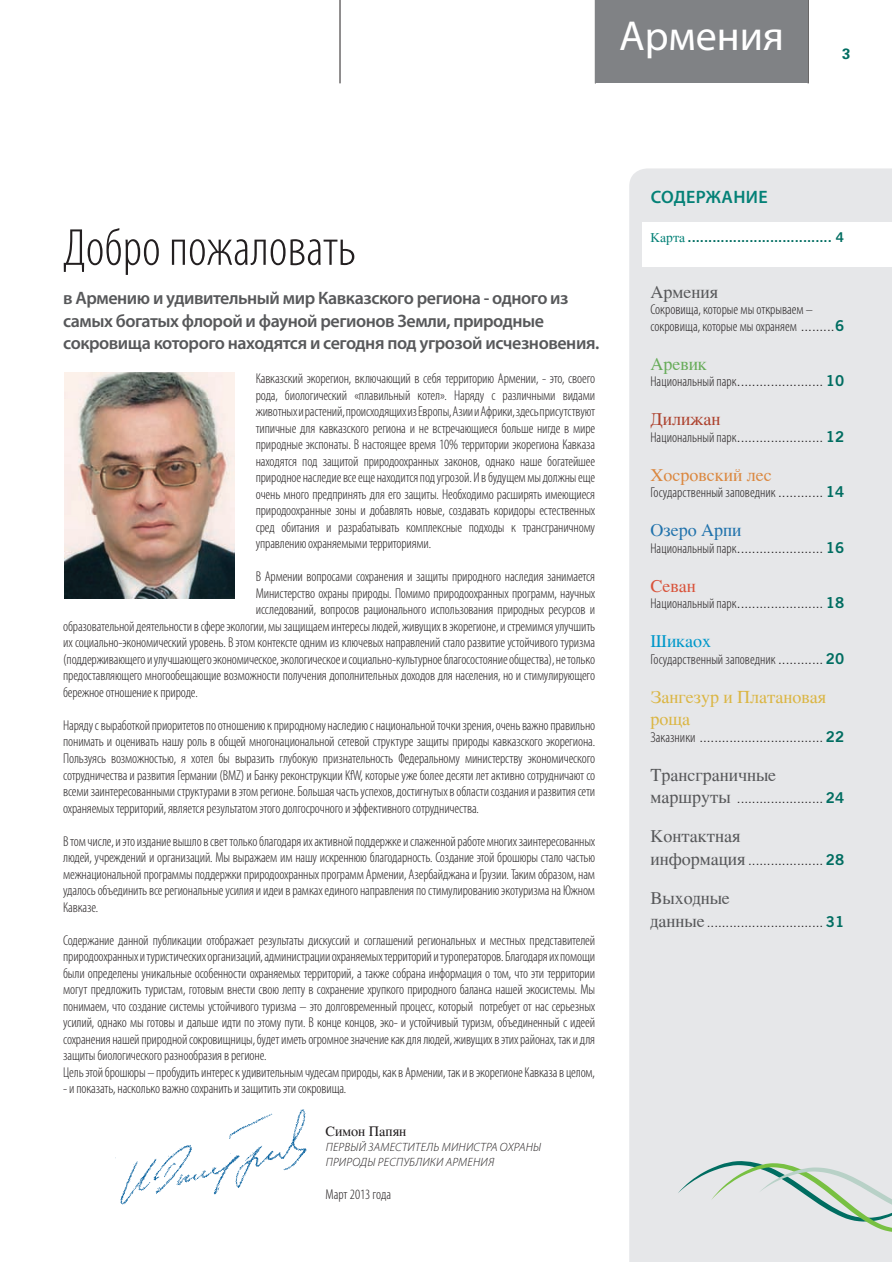
<style>
.page{position:relative;width:892px;height:1262px;background:#fff}
.page>*{position:absolute;margin:0;border:0;box-sizing:border-box;transform-origin:0 0}
.t1{font:300 condensed 52.5px "Myriad Pro";color:#231f20}
.t2{font:42px "Myriad Pro";color:#fff}
.t3{font:600 18px/22.5px "Myriad Pro";letter-spacing:-.025em;color:#57585a}
.t4{font:18px "Times";color:#57585a}
.t5{font:18px/22.5px "Times";color:#dbb644}
.t6{font:18px "Times";color:#db8840}
.t7{font:600 18px "Myriad Pro";letter-spacing:.02em;color:#048177}
.t8{font:18px "Times";color:#2072ac}
.t9{font:18px "Times";color:#ad422e}
.t10{font:18px "Times";color:#67ac59}
.t11{font:18px "Times";color:#0098ca}
.t12{font:18px "Times";color:#d9533b}
.t13{font:700 15px "Univers";color:#006d61}
.t14{font:300 condensed 14.25px/16.5px "Myriad Pro";letter-spacing:-.01em;color:#231f20;text-align:justify}
.t15{font:14.25px "Times";color:#231f20}
.t16{font:300 13.5px "Trade Gothic";color:#231f20}
.t17{font:13.5px "Trade Gothic Bold Two";color:#006d61}
.t18{font:italic 300 12px/15px "Myriad Pro";letter-spacing:.02em;color:#231f20}
.s1{font-family:"Times";color:#048177}
.s2{font-family:"Trade Gothic";font-stretch:normal;font-size:13.5px}
.s3{font-family:"Trade Gothic Bold Two";font-weight:400;font-stretch:normal;font-size:15px;color:#006d61}
.s4{font-family:"Myriad Pro";font-stretch:condensed;font-size:14.25px}
.s5{font-family:"Trade Gothic Bold Two";font-weight:400;font-size:15px;color:#006d61}
.s6{font-family:"Times";font-weight:400;font-size:18px;color:#57585a}
</style>
<div class="page">
<hr style="left:339px;top:0;width:1px;height:83px;background:#231f20">
<hr style="left:807px;top:0;width:1px;height:83px;background:#231f20">
<div style="left:629px;top:168px;width:262px;height:1094px;background:#e6e7e9"></div>
<svg style="left:677px;top:1161px;width:214px;height:71px;background:#d1ddd7"></svg>
<img style="left:64px;top:372px;width:170px;height:226px">
<div style="left:641px;top:222px;width:250px;height:44px;background:#fff"></div>
<img style="left:115px;top:1109px;width:192px;height:96px">
<div style="left:595px;top:0;width:212px;height:83px;background:#808285"></div>
<h2 class="t2" style="left:619px;top:10px;width:166px">Армения</h2>
<p class="t13" style="left:841px;top:44px;width:10px">3</p>
<h1 class="t1" style="left:63px;top:219px;width:294px">Добро пожаловать</h1>
<p class="t3" style="left:63px;top:286px;width:537px">в Армению и удивительный мир Кавказского региона - одного из самых богатых флорой и фауной регионов Земли, природные сокровища которого находятся и сегодня под угрозой исчезновения.</p>
<p class="t14" style="left:256px;top:371px;width:341px">Кавказский экорегион, включающий в себя территорию Армении, - это, своего рода, биологический «плавильный котел». Наряду с различными видами животных и растений, происходящих из Европы, Азии и Африки, здесь присутствуют типичные для кавказского региона и не встречающиеся больше нигде в мире природные экспонаты. В настоящее время 10% территории экорегиона Кавказа находятся под защитой природоохранных законов, однако наше богатейшее природное наследие все еще находится под угрозой. И в будущем мы должны еще очень много предпринять для его защиты. Необходимо расширять имеющиеся природоохранные зоны и добавлять новые, создавать коридоры естественных сред обитания и разрабатывать комплексные подходы к трансграничному управлению охраняемыми территориями.</p>
<p class="t14" style="left:256px;top:569px;width:341px">В Армении вопросами сохранения и защиты природного наследия занимается</p>
<p class="t14" style="left:256px;top:585px;width:341px">Министерство охраны природы. Помимо природоохранных программ, научных</p>
<p class="t14" style="left:256px;top:602px;width:341px">исследований, вопросов рационального использования природных ресурсов и</p>
<p class="t14" style="left:63px;top:618px;width:533px">образовательной деятельности в сфере экологии, мы защищаем интересы людей, живущих в экорегионе, и стремимся улучшить</p>
<p class="t14" style="left:63px;top:635px;width:533px">их социально-экономический уровень. В этом контексте одним из ключевых направлений стало развитие устойчивого туризма</p>
<p class="t14" style="left:63px;top:651px;width:533px">(поддерживающего и улучшающего экономическое, экологическое и социально-культурное благосостояние общества), не только</p>
<p class="t14" style="left:63px;top:668px;width:533px">предоставляющего многообещающие возможности получения дополнительных доходов для населения, но и стимулирующего</p>
<p class="t14" style="left:63px;top:684px;width:136px">бережное отношение к природе.</p>
<p class="t14" style="left:63px;top:717px;width:533px">Наряду с выработкой приоритетов по отношению к природному наследию с национальной точки зрения, очень важно правильно понимать и оценивать нашу роль в общей многонациональной сетевой структуре защиты природы кавказского экорегиона.<br>Пользуясь возможностью, я хотел бы выразить глубокую признательность Федеральному министерству экономического сотрудничества и развития Германии (BMZ) и Банку реконструкции KfW, которые уже более десяти лет активно сотрудничают со всеми заинтересованными структурами в этом регионе. Большая часть успехов, достигнутых в области создания и развития сети охраняемых территорий, является результатом этого долгосрочного и эффективного сотрудничества.</p>
<p class="t14" style="left:63px;top:833px;width:533px">В том числе, и это издание вышло в свет только благодаря их активной поддержке и слаженной работе многих заинтересованных людей, учреждений и организаций. Мы выражаем им нашу искреннюю благодарность. Создание этой брошюры стало частью межнациональной программы поддержки природоохранных программ Армении, Азербайджана и Грузии. Таким образом, нам удалось объединить все региональные усилия и идеи в рамках единого направления по стимулированию экотуризма на Южном Кавказе.</p>
<p class="t14" style="left:63px;top:932px;width:533px;text-align:left">Содержание данной публикации отображает результаты дискуссий и соглашений региональных и местных представителей природоохранных и туристических организаций, администрации охраняемых территорий и туроператоров. Благодаря их помощи были определены уникальные особенности охраняемых территорий, а также собрана информация о том, что эти территории могут предложить туристам, готовым внести свою лепту в сохранение хрупкого природного баланса нашей экосистемы. Мы понимаем, что создание системы устойчивого туризма – это долговременный процесс, который потребует от нас серьезных усилий, однако мы готовы и дальше идти по этому пути. В конце концов, эко- и устойчивый туризм, объединенный с идеей сохранения нашей природной сокровищницы, будет иметь огромное значение как для людей, живущих в этих районах, так и для защиты биологического разнообразия в регионе.<br>Цель этой брошюры – пробудить интерес к удивительным чудесам природы, как в Армении, так и в экорегионе Кавказа в целом,</p>
<p class="t14" style="left:63px;top:1080px;width:284px">- и показать, насколько важно сохранить и защитить эти сокровища.</p>
<p class="t15" style="left:325px;top:1118px;width:82px">Симон Папян</p>
<p class="t18" style="left:325px;top:1140px;width:217px">Первый заместитель министра охраны природы Республики Армения</p>
<p class="t14" style="left:325px;top:1186px;width:67px">Март 2013 года</p>
<p class="t7" style="left:650px;top:186px;width:118px">Содержание</p>
<p class="t17" style="left:650px;top:229px;width:195px"><span class="s1">Карта</span> ................................... 4</p>
<p class="t4" style="left:650px;top:275px;width:69px">Армения</p>
<p class="t14" style="left:650px;top:302px;width:195px">Сокровища, которые мы открываем – сокровища, которые мы охраняем <span class="s2">.........</span><span class="s3">6</span></p>
<p class="t10" style="left:650px;top:347px;width:58px">Аревик</p>
<p class="t16" style="left:650px;top:373px;width:195px"><span class="s4">Национальный парк</span>....................... <span class="s5">10</span></p>
<p class="t9" style="left:650px;top:402px;width:72px">Дилижан</p>
<p class="t16" style="left:650px;top:429px;width:195px"><span class="s4">Национальный парк</span>....................... <span class="s5">12</span></p>
<p class="t6" style="left:650px;top:458px;width:123px">Хосровский лес</p>
<p class="t14" style="left:650px;top:485px;width:195px">Государственный заповедник <span class="s2">............</span> <span class="s3">14</span></p>
<p class="t8" style="left:650px;top:513px;width:92px">Озеро Арпи</p>
<p class="t16" style="left:650px;top:540px;width:195px"><span class="s4">Национальный парк</span>....................... <span class="s5">16</span></p>
<p class="t12" style="left:650px;top:569px;width:47px">Севан</p>
<p class="t16" style="left:650px;top:595px;width:195px"><span class="s4">Национальный парк</span>....................... <span class="s5">18</span></p>
<p class="t11" style="left:650px;top:624px;width:62px">Шикаох</p>
<p class="t14" style="left:650px;top:651px;width:195px">Государственный заповедник <span class="s2">............</span> <span class="s3">20</span></p>
<p class="t5" style="left:650px;top:684px;width:177px">Зангезур и Платановая роща</p>
<p class="t16" style="left:650px;top:729px;width:195px"><span class="s4">Заказники</span> ................................. <span class="s5">22</span></p>
<p class="t4" style="left:650px;top:758px;width:127px">Трансграничные</p>
<p class="t16" style="left:650px;top:790px;width:195px"><span class="s6">маршруты</span> ....................... <span class="s5">24</span></p>
<p class="t4" style="left:650px;top:819px;width:91px">Контактная</p>
<p class="t16" style="left:650px;top:852px;width:195px"><span class="s6">информация</span> .................... <span class="s5">28</span></p>
<p class="t4" style="left:650px;top:881px;width:81px">Выходные</p>
<p class="t16" style="left:650px;top:913px;width:195px"><span class="s6">данные</span> ............................... <span class="s5">31</span></p>
</div>
